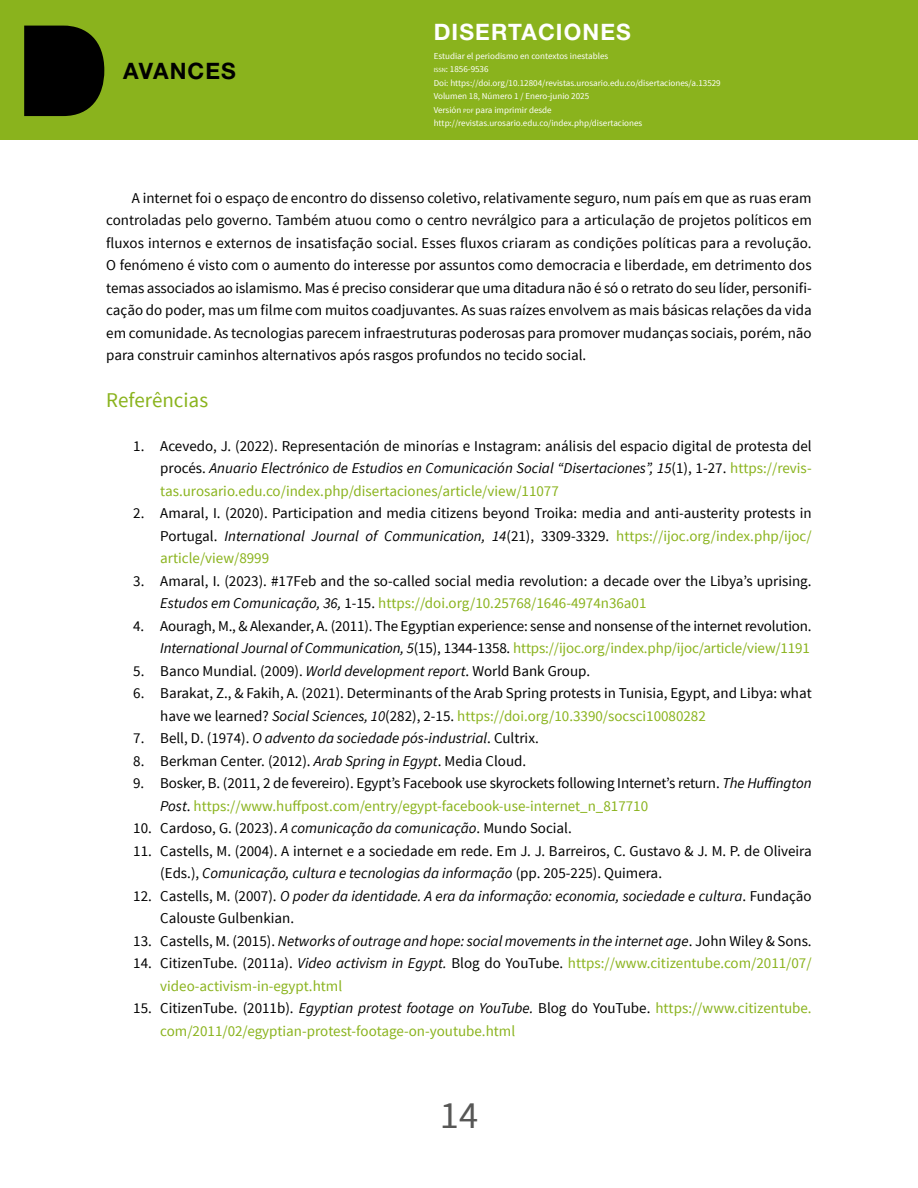
<style>
.page{position:relative;width:918px;height:1188px;background:#fff}
.page>*{position:absolute;margin:0;border:0;box-sizing:border-box;transform-origin:0 0}
.t1{font:38.4px "Source Sans Pro";color:#575756}
.t2{font:700 22.65px "Helvetica Neue LT Std";letter-spacing:.05em;color:#fff}
.t3{font:700 22.65px "Helvetica Neue LT Std";letter-spacing:.05em;color:#000}
.t4{font:21px "Source Sans Pro";color:#8ab31d}
.t5{font:15px/22.5px "Source Sans Pro";color:#000}
.t6{font:15px/22.5px "Source Sans Pro";color:#8ab31d}
.t7{font:italic 15px/22.5px "Source Sans Pro";color:#000}
.t8{font:9px/13.5px "Source Sans Pro";color:#fff}
.s1{font-size:6.3px}
.s2{font-style:italic}
.s3{color:#8ab31d}
.s4{font-style:normal}
.s5{color:#000}
.s6{font-style:italic;color:#000}
</style>
<div class="page">
<div style="left:0;top:0;width:918px;height:139px;background:#8ab31d"></div>
<svg style="left:24px;top:26px;width:80px;height:90px;background:#0c1002"></svg>
<h2 class="t3" style="left:123px;top:57px;width:114px">AVANCES</h2>
<h2 class="t2" style="left:434px;top:18px;width:199px">DISERTACIONES</h2>
<p class="t8" style="left:434px;top:49px;width:289px">Estudiar el periodismo en contextos inestables<br><span class="s1">ISSN</span>: 1856-9536<br>Doi: https://doi.org/10.12804/revistas.urosario.edu.co/disertaciones/a.13529<br>Volumen 18, Número 1 / Enero-junio 2025<br>Versión <span class="s1">PDF</span> para imprimir desde http://revistas.urosario.edu.co/index.php/disertaciones</p>
<p class="t5" style="left:106px;top:187px;width:707px;text-align:justify;text-indent:26px">A internet foi o espaço de encontro do dissenso coletivo, relativamente seguro, num país em que as ruas eram controladas pelo governo. Também atuou como o centro nevrálgico para a articulação de projetos políticos em fluxos internos e externos de insatisfação social. Esses fluxos criaram as condições políticas para a revolução.<br>O fenómeno é visto com o aumento do interesse por assuntos como democracia e liberdade, em detrimento dos temas associados ao islamismo. Mas é preciso considerar que uma ditadura não é só o retrato do seu líder, personifi&shy;cação do poder, mas um filme com muitos coadjuvantes. As suas raízes envolvem as mais básicas relações da vida em comunidade. As tecnologias parecem infraestruturas poderosas para promover mudanças sociais, porém, não para construir caminhos alternativos após rasgos profundos no tecido social.</p>
<h3 class="t4" style="left:106px;top:387px;width:103px">Referências</h3>
<p class="t5" style="left:160px;top:435px;width:653px;text-align:justify;text-indent:-27px">1. Acevedo, J. (2022). Representación de minorías e Instagram: análisis del espacio digital de protesta del procés. <span class="s2">Anuario Electrónico de Estudios en Comunicación Social “Disertaciones”, 15</span>(1), 1-27. <span class="s3">https://revis&shy;tas.urosario.edu.co/index.php/disertaciones/article/view/11077</span></p>
<p class="t5" style="left:160px;top:502px;width:653px;text-align:justify;text-indent:-27px">2. Amaral, I. (2020). Participation and media citizens beyond Troika: media and anti-austerity protests in Portugal. <span class="s2">International Journal of Communication, 14</span>(21), 3309-3329. <span class="s3">https://ijoc.org/index.php/ijoc/ article/view/8999</span></p>
<p class="t5" style="left:160px;top:570px;width:653px;text-indent:-27px">3. Amaral, I. (2023). #17Feb and the so-called social media revolution: a decade over the Libya’s uprising.<br><span class="s2">Estudos em Comunicação, 36,</span> 1-15. <span class="s3">https://doi.org/10.25768/1646-4974n36a01</span></p>
<p class="t5" style="left:133px;top:615px;width:680px;text-align:right">4. Aouragh, M., &amp; Alexander, A. (2011). The Egyptian experience: sense and nonsense of the internet revolution.<br><span class="s2">International Journal of Communication, 5</span>(15), 1344-1358. <span class="s3">https://ijoc.org/index.php/ijoc/article/view/1191</span></p>
<p class="t5" style="left:133px;top:660px;width:458px">5. Banco Mundial. (2009). <span class="s2">World development report</span>. World Bank Group.</p>
<p class="t5" style="left:160px;top:682px;width:653px;text-indent:-27px">6. Barakat, Z., &amp; Fakih, A. (2021). Determinants of the Arab Spring protests in Tunisia, Egypt, and Libya: what have we learned? <span class="s2">Social Sciences, 10</span>(282), 2-15. <span class="s3">https://doi.org/10.3390/socsci10080282</span></p>
<p class="t7" style="left:133px;top:727px;width:407px"><span class="s4">7. Bell, D. (1974).</span> O advento da sociedade pós-industrial<span class="s4">. Cultrix.</span></p>
<p class="t5" style="left:133px;top:750px;width:394px">8. Berkman Center. (2012). <span class="s2">Arab Spring in Egypt</span>. Media Cloud.</p>
<p class="t5" style="left:160px;top:772px;width:653px;text-indent:-27px">9. Bosker, B. (2011, 2 de fevereiro). Egypt’s Facebook use skyrockets following Internet’s return. <span class="s2">The Huffington<br>Post</span>. <span class="s3">https://www.huffpost.com/entry/egypt-facebook-use-internet_n_817710</span></p>
<p class="t5" style="left:133px;top:817px;width:440px">10. Cardoso, G. (2023). <span class="s2">A comunicação da comunicação</span>. Mundo Social.</p>
<p class="t5" style="left:160px;top:840px;width:653px;text-indent:-27px">11. Castells, M. (2004). A internet e a sociedade em rede. Em J. J. Barreiros, C. Gustavo &amp; J. M. P. de Oliveira (Eds.), <span class="s2">Comunicação, cultura e tecnologias da informação</span> (pp. 205-225). Quimera.</p>
<p class="t7" style="left:160px;top:884px;width:653px;text-indent:-27px"><span class="s4">12. Castells, M. (2007).</span> O poder da identidade. A era da informação: economia, sociedade e cultura<span class="s4">. Fundação<br>Calouste Gulbenkian.</span></p>
<p class="t7" style="left:133px;top:929px;width:680px"><span class="s4">13. Castells, M. (2015).</span> Networks of outrage and hope: social movements in the internet age<span class="s4">. John Wiley &amp; Sons.</span></p>
<p class="t6" style="left:160px;top:952px;width:653px;text-indent:-27px"><span class="s5">14. CitizenTube. (2011a).</span> <span class="s6">Video activism in Egypt.</span> <span class="s5">Blog do YouTube.</span> https://www.citizentube.com/2011/07/ video-activism-in-egypt.html</p>
<p class="t6" style="left:160px;top:997px;width:653px;text-indent:-27px"><span class="s5">15. CitizenTube. (2011b).</span> <span class="s6">Egyptian protest footage on YouTube.</span> <span class="s5">Blog do YouTube.</span> https://www.citizentube. com/2011/02/egyptian-protest-footage-on-youtube.html</p>
<h1 class="t1" style="left:440px;top:1092px;width:40px">14</h1>
</div>
